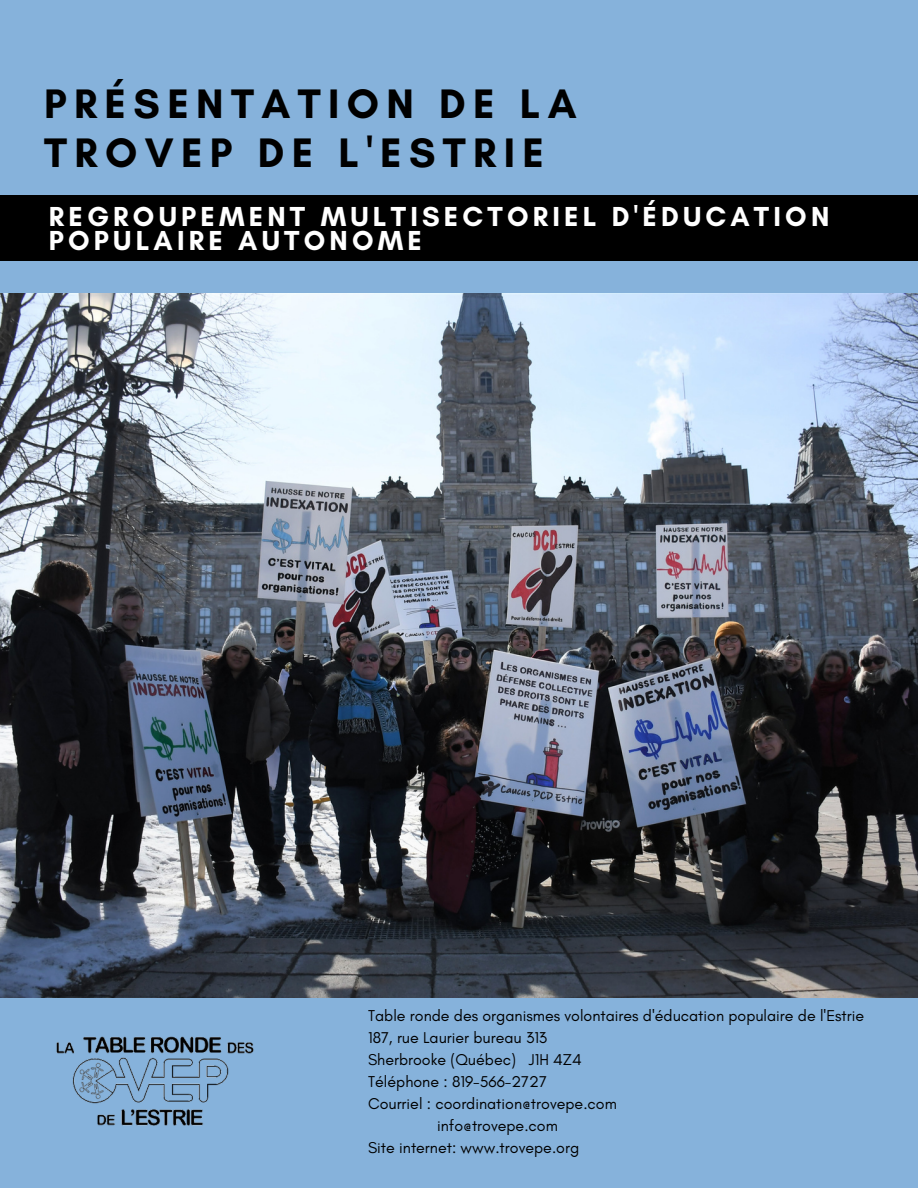
<style>
.page{position:relative;width:918px;height:1188px;background:#86b2db}
.page>*{position:absolute;margin:0;border:0;box-sizing:border-box;transform-origin:0 0}
.t1{font:700 42px/49.5px "Glacial Indifference";letter-spacing:.175em;color:#000}
.t2{font:700 28.05px/24.8px "Glacial Indifference";letter-spacing:.15em;color:#fff}
.t3{font:16.05px "Glacial Indifference";color:#000}
</style>
<div class="page">
<img style="left:0;top:293px;width:918px;height:705px">
<div style="left:0;top:195px;width:918px;height:65px;background:#000"></div>
<img style="left:56px;top:1036px;width:198px;height:90px">
<p class="t1" style="left:44px;top:78px;width:534px">PRÉSENTATION DE LA<br>TROVEP DE L'ESTRIE</p>
<p class="t2" style="left:49px;top:203px;width:782px">REGROUPEMENT MULTISECTORIEL D'ÉDUCATION<br>POPULAIRE AUTONOME</p>
<p class="t3" style="left:368px;top:1006px;width:498px">Table ronde des organismes volontaires d'éducation populaire de l'Estrie</p>
<p class="t3" style="left:368px;top:1028px;width:181px">187, rue Laurier bureau 313</p>
<p class="t3" style="left:368px;top:1050px;width:215px">Sherbrooke (Québec) J1H 4Z4</p>
<p class="t3" style="left:368px;top:1072px;width:180px">Téléphone : 819-566-2727</p>
<p class="t3" style="left:368px;top:1094px;width:250px">Courriel : coordination@trovepe.com</p>
<p class="t3" style="left:437px;top:1116px;width:122px">info@trovepe.com</p>
<p class="t3" style="left:368px;top:1138px;width:213px">Site internet: www.trovepe.org</p>
</div>
